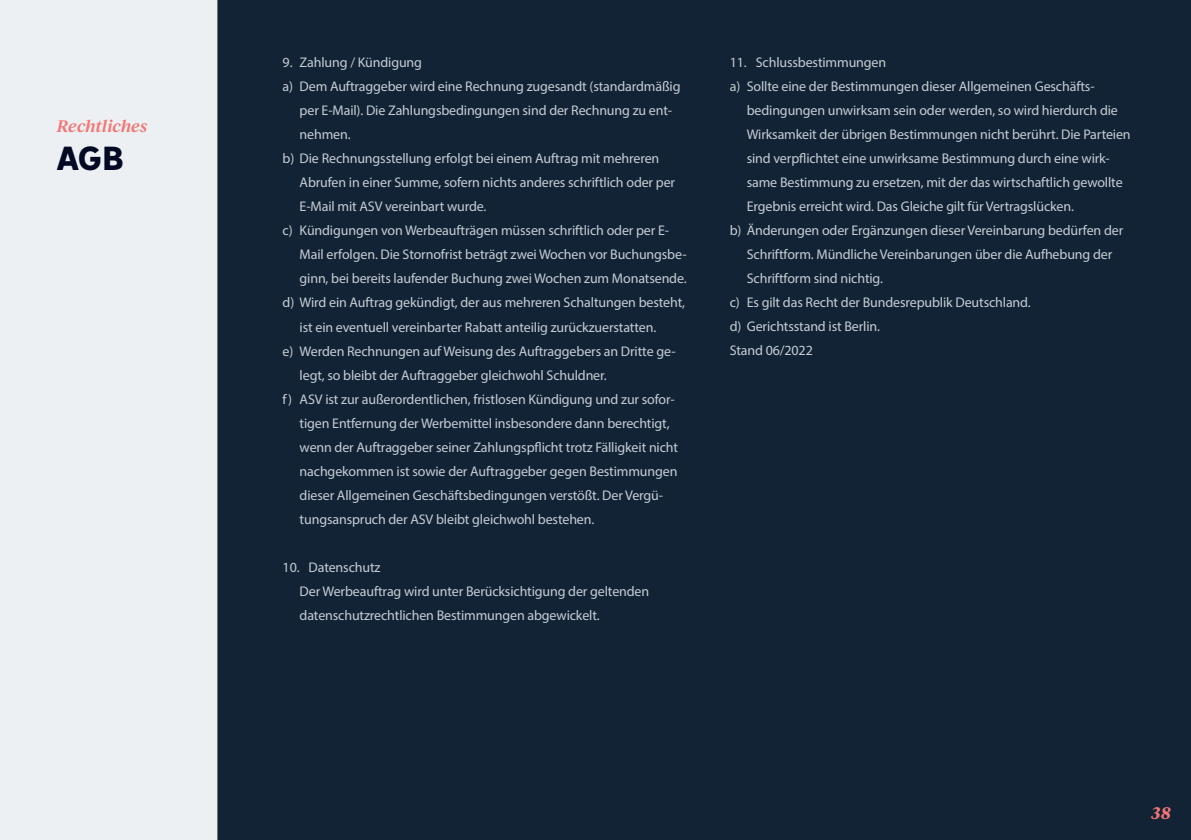
<style>
.page{position:relative;width:1191px;height:840px;background:#fff}
.page>*{position:absolute;margin:0;border:0;box-sizing:border-box;transform-origin:0 0}
.t1{font:700 32px "Ivy Style Sans";color:#030b24}
.t2{font:italic 600 16px "Ivy Journal";letter-spacing:-.015em;color:#f27574}
.t3{font:italic 700 16px "Ivy Journal";color:#f27574}
.t4{font:14px/24px "Myriad Pro";letter-spacing:-.01em;color:#c6cdd3}
</style>
<div class="page">
<div style="left:0;top:0;width:1191px;height:839px;background:#edf0f2"></div>
<div style="left:217px;top:0;width:974px;height:839px;background:#112335"></div>
<p class="t2" style="left:57px;top:114px;width:92px">Rechtliches</p>
<h1 class="t1" style="left:57px;top:132px;width:69px">AGB</h1>
<p class="t4" style="left:283px;top:50px;width:141px">9. Zahlung / Kündigung</p>
<p class="t4" style="left:283px;top:74px;width:399px">a) Dem Auftraggeber wird eine Rechnung zugesandt (standardmäßig</p>
<p class="t4" style="left:300px;top:98px;width:374px">per E-Mail). Die Zahlungsbedingungen sind der Rechnung zu ent-</p>
<p class="t4" style="left:300px;top:122px;width:53px">nehmen.</p>
<p class="t4" style="left:283px;top:146px;width:378px">b) Die Rechnungsstellung erfolgt bei einem Auftrag mit mehreren</p>
<p class="t4" style="left:300px;top:170px;width:377px">Abrufen in einer Summe, sofern nichts anderes schriftlich oder per</p>
<p class="t4" style="left:300px;top:194px;width:188px">E-Mail mit ASV vereinbart wurde.</p>
<p class="t4" style="left:283px;top:218px;width:388px">c) Kündigungen von Werbeaufträgen müssen schriftlich oder per E-</p>
<p class="t4" style="left:300px;top:242px;width:388px">Mail erfolgen. Die Stornofrist beträgt zwei Wochen vor Buchungsbe-</p>
<p class="t4" style="left:300px;top:266px;width:388px">ginn, bei bereits laufender Buchung zwei Wochen zum Monatsende.</p>
<p class="t4" style="left:283px;top:290px;width:404px">d) Wird ein Auftrag gekündigt, der aus mehreren Schaltungen besteht,</p>
<p class="t4" style="left:300px;top:314px;width:358px">ist ein eventuell vereinbarter Rabatt anteilig zurückzuerstatten.</p>
<p class="t4" style="left:283px;top:338px;width:394px">e) Werden Rechnungen auf Weisung des Auftraggebers an Dritte ge-</p>
<p class="t4" style="left:300px;top:362px;width:309px">legt, so bleibt der Auftraggeber gleichwohl Schuldner.</p>
<p class="t4" style="left:283px;top:386px;width:394px">f) ASV ist zur außerordentlichen, fristlosen Kündigung und zur sofor-</p>
<p class="t4" style="left:300px;top:410px;width:371px">tigen Entfernung der Werbemittel insbesondere dann berechtigt,</p>
<p class="t4" style="left:300px;top:434px;width:380px">wenn der Auftraggeber seiner Zahlungspflicht trotz Fälligkeit nicht</p>
<p class="t4" style="left:300px;top:458px;width:379px">nachgekommen ist sowie der Auftraggeber gegen Bestimmungen</p>
<p class="t4" style="left:300px;top:482px;width:365px">dieser Allgemeinen Geschäftsbedingungen verstößt. Der Vergü-</p>
<p class="t4" style="left:300px;top:506px;width:296px">tungsanspruch der ASV bleibt gleichwohl bestehen.</p>
<p class="t4" style="left:300px;top:554px;width:351px;text-indent:-17px">10. Datenschutz<br>Der Werbeauftrag wird unter Berücksichtigung der geltenden datenschutzrechtlichen Bestimmungen abgewickelt.</p>
<p class="t4" style="left:729px;top:50px;width:158px">11. Schlussbestimmungen</p>
<p class="t4" style="left:729px;top:74px;width:366px">a) Sollte eine der Bestimmungen dieser Allgemeinen Geschäfts-</p>
<p class="t4" style="left:746px;top:98px;width:373px">bedingungen unwirksam sein oder werden, so wird hierdurch die</p>
<p class="t4" style="left:746px;top:122px;width:385px">Wirksamkeit der übrigen Bestimmungen nicht berührt. Die Parteien</p>
<p class="t4" style="left:746px;top:146px;width:365px">sind verpflichtet eine unwirksame Bestimmung durch eine wirk-</p>
<p class="t4" style="left:746px;top:170px;width:377px">same Bestimmung zu ersetzen, mit der das wirtschaftlich gewollte</p>
<p class="t4" style="left:746px;top:194px;width:329px">Ergebnis erreicht wird. Das Gleiche gilt für Vertragslücken.</p>
<p class="t4" style="left:729px;top:218px;width:395px">b) Änderungen oder Ergänzungen dieser Vereinbarung bedürfen der</p>
<p class="t4" style="left:746px;top:242px;width:367px">Schriftform. Mündliche Vereinbarungen über die Aufhebung der</p>
<p class="t4" style="left:746px;top:266px;width:138px">Schriftform sind nichtig.</p>
<p class="t4" style="left:729px;top:290px;width:302px">c) Es gilt das Recht der Bundesrepublik Deutschland.</p>
<p class="t4" style="left:729px;top:314px;width:152px">d) Gerichtsstand ist Berlin.</p>
<p class="t4" style="left:729px;top:338px;width:85px">Stand 06/2022</p>
<p class="t3" style="left:1151px;top:800px;width:21px">38</p>
</div>
